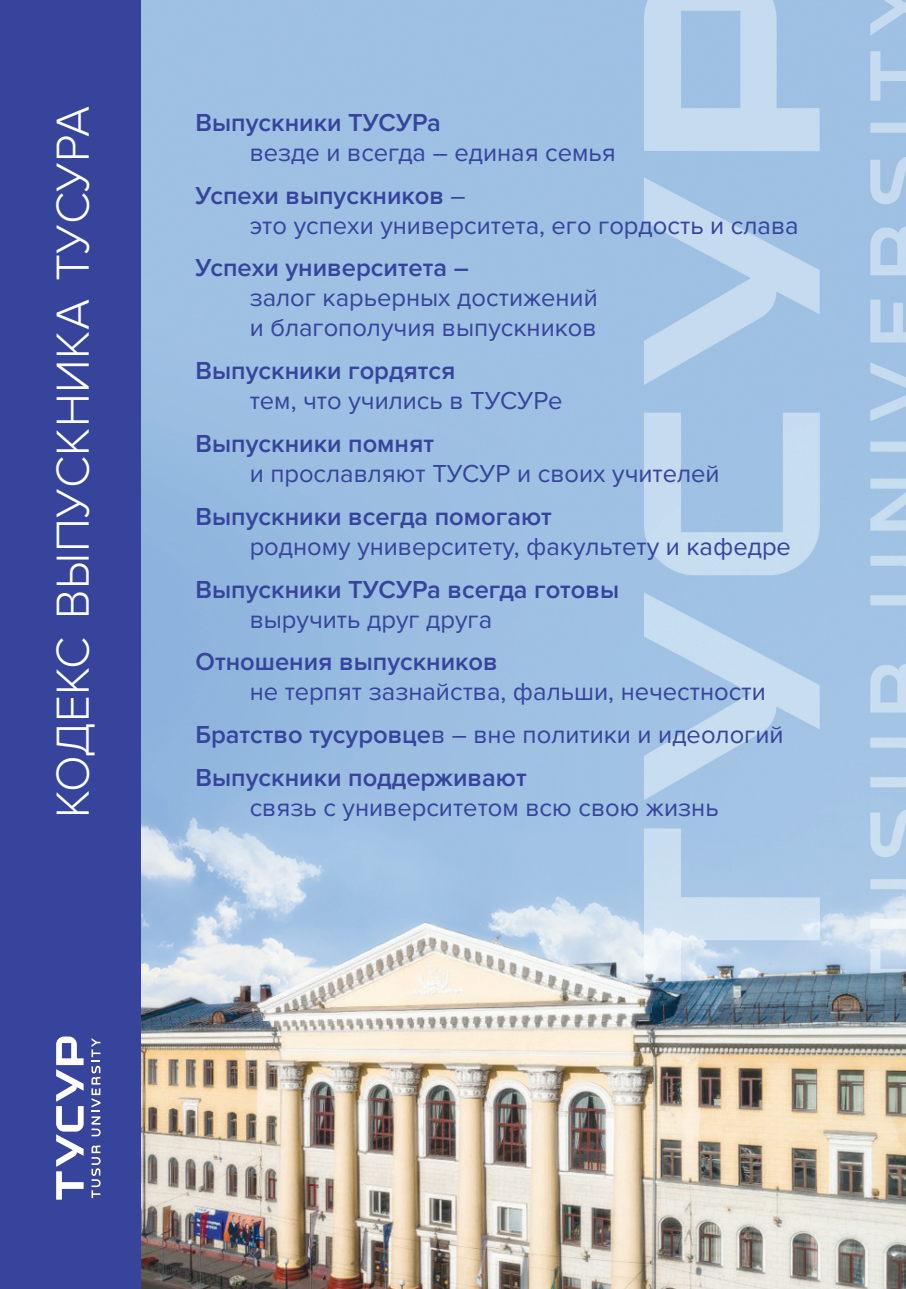
<style>
.page{position:relative;width:906px;height:1289px;background:#fff}
.page>*{position:absolute;margin:0;border:0;box-sizing:border-box;transform-origin:0 0}
.t1{font:300 48px "Proxima Nova";letter-spacing:.01em;color:#fff}
.t2{font:25.5px/42.8px "Proxima Nova";color:#36449c}
.t3{font:600 25.5px "Proxima Nova";color:#36449c}
.s1{font-weight:600}
</style>
<div class="page">
<img style="left:140px;top:0;width:766px;height:1288px">
<div style="left:0;top:0;width:140px;height:1288px;background:#36449c"></div>
<svg style="left:91px;top:1145px;width:10px;height:52px"></svg>
<svg style="left:91px;top:1038px;width:10px;height:98px"></svg>
<svg style="left:56px;top:1036px;width:28px;height:163px"></svg>
<h1 class="t1" style="left:45px;top:818px;width:713px;rotate:-90deg">Кодекс выпускника ТУСУРа</h1>
<p class="t3" style="left:196px;top:108px;width:247px">Выпускники ТУСУРа</p>
<p class="t2" style="left:196px;top:131px;width:422px;text-indent:54px">везде и всегда – единая семья<br><span class="s1">Успехи выпускников</span> –</p>
<p class="t2" style="left:250px;top:204px;width:550px">это успехи университета, его гордость и слава</p>
<p class="t3" style="left:196px;top:253px;width:275px">Успехи университета –</p>
<p class="t2" style="left:250px;top:283px;width:349px;line-height:30px">залог карьерных достижений и благополучия выпускников</p>
<p class="t3" style="left:196px;top:356px;width:261px">Выпускники гордятся</p>
<p class="t2" style="left:250px;top:379px;width:237px">тем, что учились в ТУСУР</p>
<p class="t2" style="left:548px;top:379px;width:16px">е</p>
<p class="t3" style="left:196px;top:429px;width:240px">Выпускники помнят</p>
<p class="t2" style="left:250px;top:452px;width:199px">и прославляют ТУСУР</p>
<p class="t2" style="left:517px;top:452px;width:204px">и своих учителей</p>
<p class="t3" style="left:196px;top:501px;width:358px">Выпускники всегда помогают</p>
<p class="t2" style="left:250px;top:525px;width:543px">родному университету, факультету и кафедре</p>
<p class="t3" style="left:196px;top:574px;width:425px">Выпускники ТУСУРа всегда готовы</p>
<p class="t2" style="left:250px;top:598px;width:244px">выручить друг друга</p>
<p class="t3" style="left:196px;top:647px;width:304px">Отношения выпускников</p>
<p class="t2" style="left:196px;top:671px;width:589px;text-indent:54px">не терпят зазнайства, фальши, нечестности<br><span class="s1">Братство тусуровце</span>в – вне политики и идеологий<br><span class="s1">Выпускники поддерживают</span></p>
<p class="t2" style="left:250px;top:786px;width:470px">связь с университетом всю свою жизнь</p>
</div>
